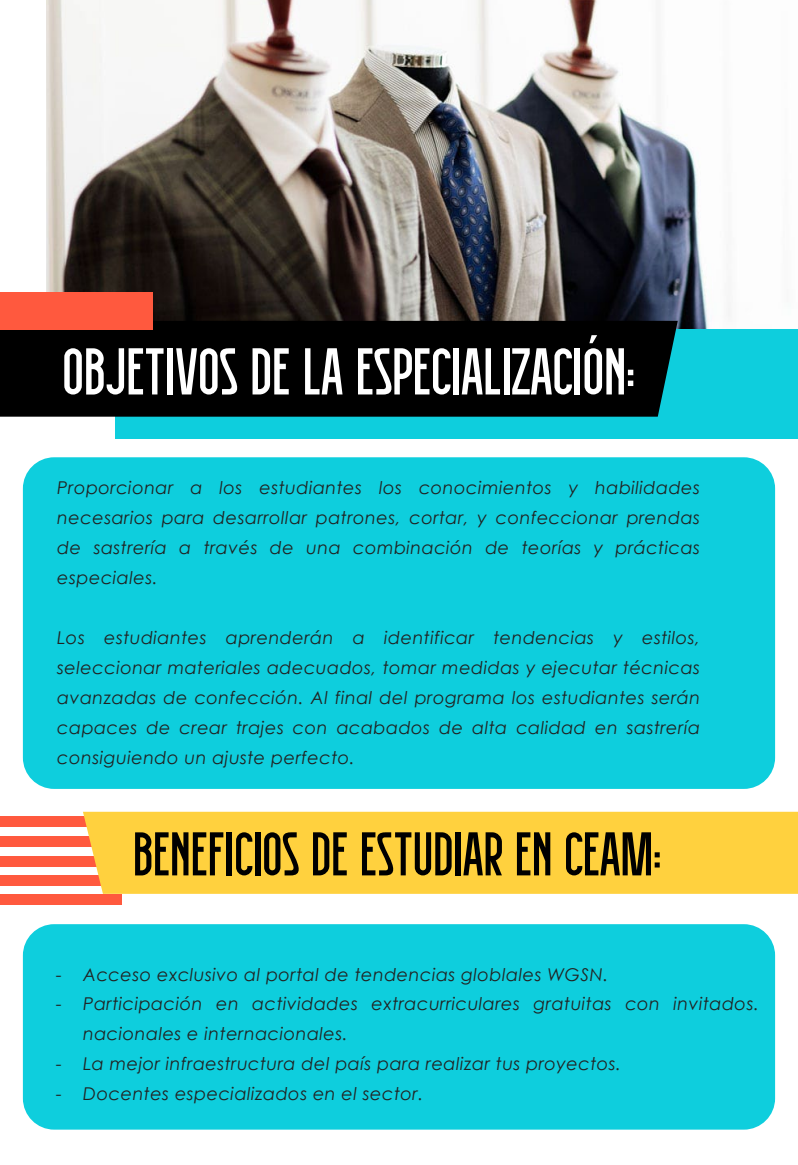
<style>
.page{position:relative;width:798px;height:1165px;background:#fff}
.page>*{position:absolute;margin:0;border:0;box-sizing:border-box;transform-origin:0 0}
.t1{font:66px "ALLASKA Regular";color:#fff}
.t2{font:61.5px "ALLASKA Regular";color:#000}
.t3{font:italic 17.7px/29.8px "Century Gothic";letter-spacing:.025em;color:#212121;text-align:justify}
</style>
<div class="page">
<div style="left:115px;top:222px;width:682px;height:216px;background:#0ecedd"></div>
<div style="left:23px;top:457px;width:751px;height:331px;background:#0ecedd;border-radius:31px"></div>
<div style="left:0;top:894px;width:122px;height:11px;background:#ff593e"></div>
<div style="left:0;top:874px;width:122px;height:11px;background:#ff593e"></div>
<div style="left:0;top:856px;width:122px;height:11px;background:#ff593e"></div>
<div style="left:0;top:836px;width:122px;height:11px;background:#ff593e"></div>
<div style="left:0;top:815px;width:122px;height:11px;background:#ff593e"></div>
<div style="left:83px;top:811px;width:714px;height:82px;background:#ffd13e"></div>
<div style="left:23px;top:924px;width:751px;height:205px;background:#0ecedd;border-radius:31px"></div>
<img style="left:46px;top:0;width:751px;height:328px">
<div style="left:0;top:321px;width:677px;height:95px;background:#000"></div>
<div style="left:0;top:292px;width:153px;height:38px;background:#ff593e"></div>
<h1 class="t1" style="left:62px;top:334px;width:574px">OBJETIVOS DE LA ESPECIALIZACIÓN:</h1>
<p class="t3" style="left:57px;top:472px;width:644px">Proporcionar a los estudiantes los conocimientos y habilidades necesarios para desarrollar patrones, cortar, y confeccionar prendas de sastrería a través de una combinación de teorías y prácticas especiales.</p>
<p class="t3" style="left:57px;top:622px;width:644px">Los estudiantes aprenderán a identificar tendencias y estilos, seleccionar materiales adecuados, tomar medidas y ejecutar técnicas avanzadas de confección. Al final del programa los estudiantes serán capaces de crear trajes con acabados de alta calidad en sastrería consiguiendo un ajuste perfecto.</p>
<h2 class="t2" style="left:133px;top:819px;width:529px">BENEFICIOS DE ESTUDIAR EN CEAM:</h2>
<p class="t3" style="left:56px;top:958px;width:553px">- Acceso exclusivo al portal de tendencias globlales WGSN.</p>
<p class="t3" style="left:83px;top:988px;width:676px;text-indent:-27px">- Participación en actividades extracurriculares gratuitas con invitados. nacionales e internacionales.</p>
<p class="t3" style="left:56px;top:1048px;width:566px">- La mejor infraestructura del país para realizar tus proyectos.</p>
<p class="t3" style="left:56px;top:1078px;width:368px">- Docentes especializados en el sector.</p>
</div>
